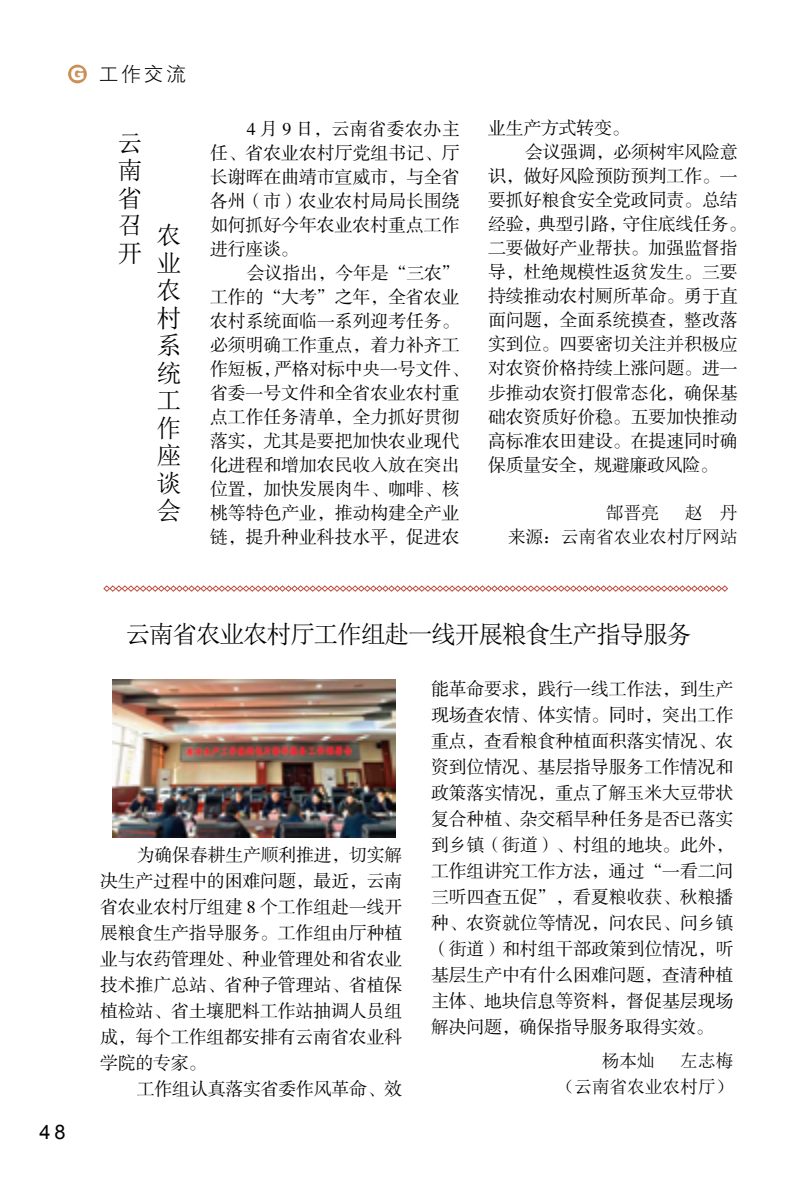
<style>
.page{position:relative;width:806px;height:1191px;background:#fff}
.page>*{position:absolute;margin:0;border:0;box-sizing:border-box;transform-origin:0 0}
.t1{font:25px/27.6px "Sim Sun";letter-spacing:-.06em;color:#000;text-align:justify}
.t2{font:20px "FZXH1 JW GB1 0";color:#000}
.t3{font:20px "Arial";color:#000}
.t4{font:18px/26px "FZSSK GBK1 0";letter-spacing:-.01em;color:#000;text-align:justify}
.t5{font:18px/26px "Sim Sun";letter-spacing:-.02em;color:#000;text-align:right}
.s1{font-family:"Arial";font-weight:900;font-size:17px;color:#fff}
</style>
<div class="page">
<div style="left:68px;top:65px;width:19px;height:18px;background:#c98f56;border-radius:50%"></div>
<img style="left:112px;top:679px;width:283px;height:159px">
<svg style="left:103px;top:585px;width:624px;height:7px"></svg>
<p class="t2" style="left:70px;top:64px;width:117px"><span class="s1">G</span> 工作交流</p>
<h1 class="t1" style="left:117px;top:129px;width:25px">云南省召开</h1>
<h1 class="t1" style="left:156px;top:221px;width:26px">农业农村系统工作座谈会</h1>
<p class="t4" style="left:210px;top:117px;width:251px;line-height:24px;text-indent:37px">4 月 9 日，云南省委农办主任、省农业农村厅党组书记、厅长谢晖在曲靖市宣威市，与全省各州（市）农业农村局局长围绕如何抓好今年农业农村重点工作进行座谈。</p>
<p class="t4" style="left:210px;top:261px;width:260px;line-height:24px;text-align:left;text-indent:37px">会议指出，今年是“三农”工作的“大考”之年，全省农业农村系统面临一系列迎考任务。必须明确工作重点，着力补齐工作短板，严格对标中央一号文件、省委一号文件和全省农业农村重点工作任务清单，全力抓好贯彻落实，尤其是要把加快农业现代化进程和增加农民收入放在突出位置，加快发展肉牛、咖啡、核桃等特色产业，推动构建全产业链，提升种业科技水平，促进农</p>
<p class="t4" style="left:488px;top:116px;width:143px">业生产方式转变。</p>
<p class="t4" style="left:524px;top:140px;width:214px">会议强调，必须树牢风险意</p>
<p class="t4" style="left:488px;top:164px;width:251px">识，做好风险预防预判工作。一</p>
<p class="t4" style="left:488px;top:188px;width:251px">要抓好粮食安全党政同责。总结</p>
<p class="t4" style="left:488px;top:212px;width:260px">经验，典型引路，守住底线任务。</p>
<p class="t4" style="left:488px;top:236px;width:251px">二要做好产业帮扶。加强监督指</p>
<p class="t4" style="left:488px;top:260px;width:251px">导，杜绝规模性返贫发生。三要</p>
<p class="t4" style="left:488px;top:284px;width:251px">持续推动农村厕所革命。勇于直</p>
<p class="t4" style="left:488px;top:308px;width:251px">面问题，全面系统摸查，整改落</p>
<p class="t4" style="left:488px;top:332px;width:251px">实到位。四要密切关注并积极应</p>
<p class="t4" style="left:488px;top:356px;width:251px">对农资价格持续上涨问题。进一</p>
<p class="t4" style="left:488px;top:380px;width:251px">步推动农资打假常态化，确保基</p>
<p class="t4" style="left:488px;top:404px;width:251px">础农资质好价稳。五要加快推动</p>
<p class="t4" style="left:488px;top:428px;width:251px">高标准农田建设。在提速同时确</p>
<p class="t4" style="left:488px;top:452px;width:231px">保质量安全，规避廉政风险。</p>
<p class="t5" style="left:605px;top:499px;width:55px">郜晋亮</p>
<p class="t5" style="left:507px;top:500px;width:231px;line-height:24px">赵 丹<br>来源：云南省农业农村厅网站</p>
<h1 class="t1" style="left:125px;top:620px;width:567px">云南省农业农村厅工作组赴一线开展粮食生产指导服务</h1>
<p class="t3" style="left:39px;top:1118px;width:28px">48</p>
<p class="t4" style="left:100px;top:842px;width:304px;text-indent:37px">为确保春耕生产顺利推进，切实解决生产过程中的困难问题，最近，云南省农业农村厅组建 8 个工作组赴一线开展粮食生产指导服务。工作组由厅种植业与农药管理处、种业管理处和省农业技术推广总站、省种子管理站、省植保植检站、省土壤肥料工作站抽调人员组成，每个工作组都安排有云南省农业科学院的专家。</p>
<p class="t4" style="left:137px;top:1076px;width:267px">工作组认真落实省委作风革命、效</p>
<p class="t4" style="left:431px;top:676px;width:304px">能革命要求，践行一线工作法，到生产现场查农情、体实情。同时，突出工作重点，查看粮食种植面积落实情况、农资到位情况、基层指导服务工作情况和政策落实情况，重点了解玉米大豆带状复合种植、杂交稻旱种任务是否已落实到乡镇（街道）、村组的地块。此外，工作组讲究工作方法，通过“一看二问三听四查五促”，看夏粮收获、秋粮播种、农资就位等情况，问农民、问乡镇（街道）和村组干部政策到位情况，听基层生产中有什么困难问题，查清种植主体、地块信息等资料，督促基层现场解决问题，确保指导服务取得实效。</p>
<p class="t5" style="left:601px;top:1047px;width:55px">杨本灿</p>
<p class="t5" style="left:556px;top:1047px;width:178px">左志梅<br>（云南省农业农村厅）</p>
</div>
